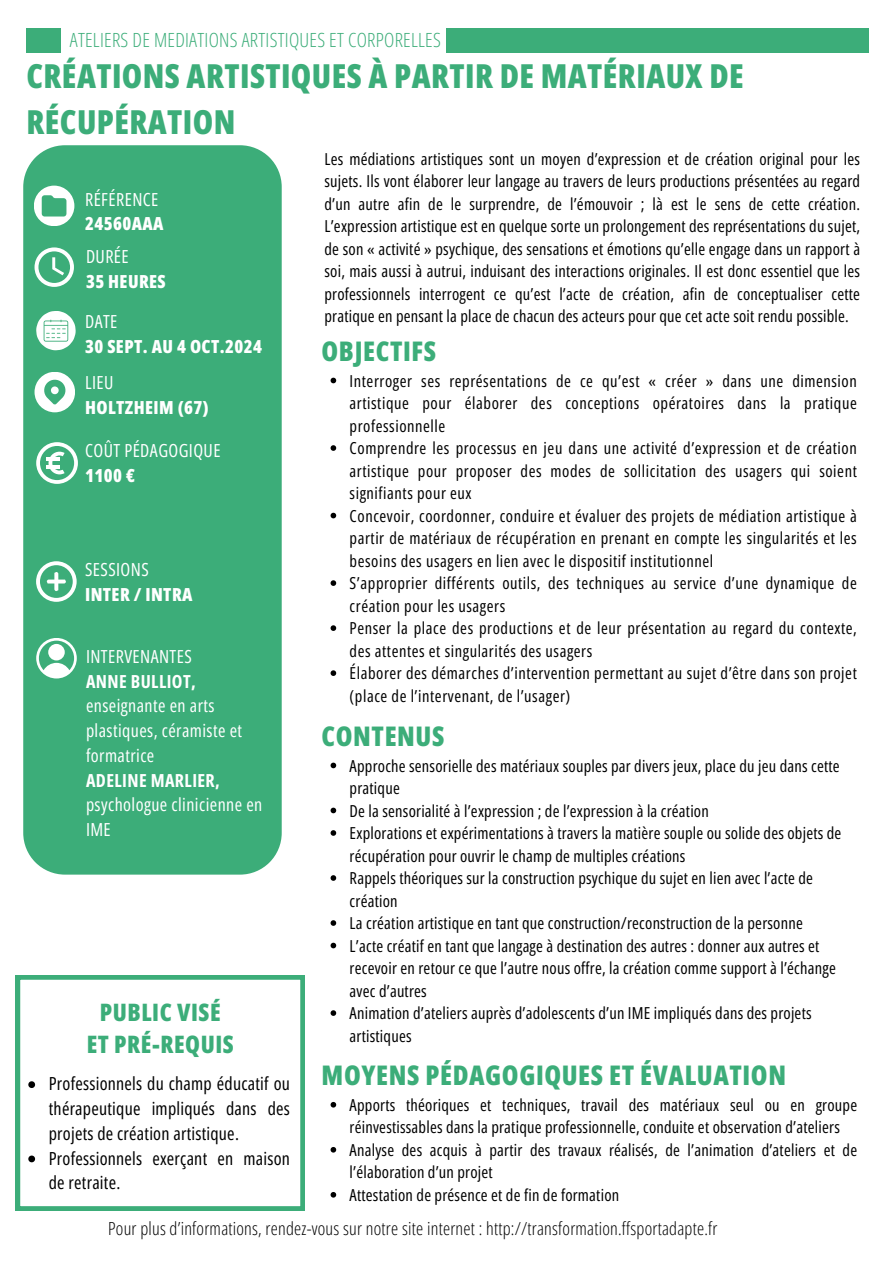
<style>
.page{position:relative;width:894px;height:1264px;background:#fff}
.page>*{position:absolute;margin:0;border:0;box-sizing:border-box;transform-origin:0 0}
.t1{font:800 33px/46.2px "Open Sans Condensed";letter-spacing:.015em;color:#3cad79}
.t2{font:800 27px "Open Sans Condensed";letter-spacing:.025em;color:#3cad79}
.t3{font:800 24px "Open Sans Condensed";letter-spacing:.025em;color:#3cad79}
.t4{font:300 19.5px "Open Sans Condensed";letter-spacing:.015em;color:#3cad79}
.t5{font:18px/24.8px "Open Sans Condensed";letter-spacing:.025em;color:#fff}
.t6{font:18px/24.8px "Open Sans Condensed";letter-spacing:.015em;color:#000;text-align:justify}
.t7{font:300 18px "Open Sans Condensed";letter-spacing:.015em;color:#000}
.t8{font:800 18px "Open Sans Condensed";letter-spacing:.025em;color:#fff}
.t9{font:700 18px "Open Sans Condensed";letter-spacing:.025em;color:#fff}
.t10{font:16.5px/22.5px "Open Sans Condensed";letter-spacing:.015em;color:#000}
.t11{font:16.5px/22.5px "Open Sans Condensed";letter-spacing:.035em;color:#000}
.s1{font-weight:700}
</style>
<div class="page">
<div style="left:446px;top:28px;width:422px;height:25px;background:#3cad79"></div>
<div style="left:26px;top:29px;width:35px;height:24px;background:#3cad79"></div>
<div style="left:23px;top:145px;width:258px;height:729px;background:#3cad79"></div>
<svg style="left:34px;top:186px;width:40px;height:40px"></svg>
<svg style="left:34px;top:247px;width:40px;height:40px"></svg>
<svg style="left:36px;top:311px;width:40px;height:39px"></svg>
<svg style="left:34px;top:372px;width:41px;height:40px"></svg>
<svg style="left:36px;top:442px;width:42px;height:42px"></svg>
<hr style="left:47px;top:457px;width:13px;height:4px;background:#fff">
<svg style="left:36px;top:561px;width:41px;height:41px"></svg>
<svg style="left:36px;top:638px;width:41px;height:40px"></svg>
<div style="left:48px;top:644px;width:17px;height:16px;background:#fff;border-radius:50%"></div>
<svg style="left:16px;top:975px;width:289px;height:235px"></svg>
<svg style="left:330px;top:378px;width:6px;height:5px"></svg>
<svg style="left:330px;top:445px;width:6px;height:6px"></svg>
<svg style="left:330px;top:513px;width:6px;height:5px"></svg>
<svg style="left:330px;top:580px;width:6px;height:6px"></svg>
<svg style="left:330px;top:625px;width:6px;height:6px"></svg>
<svg style="left:330px;top:670px;width:6px;height:6px"></svg>
<svg style="left:28px;top:1081px;width:7px;height:6px"></svg>
<svg style="left:28px;top:1155px;width:7px;height:7px"></svg>
<svg style="left:330px;top:1102px;width:6px;height:5px"></svg>
<svg style="left:330px;top:1147px;width:6px;height:5px"></svg>
<svg style="left:330px;top:1192px;width:6px;height:5px"></svg>
<svg style="left:330px;top:762px;width:6px;height:6px"></svg>
<svg style="left:330px;top:807px;width:6px;height:6px"></svg>
<svg style="left:330px;top:830px;width:6px;height:5px"></svg>
<svg style="left:330px;top:875px;width:6px;height:5px"></svg>
<svg style="left:330px;top:920px;width:6px;height:5px"></svg>
<svg style="left:330px;top:942px;width:6px;height:6px"></svg>
<svg style="left:330px;top:1010px;width:6px;height:5px"></svg>
<p class="t4" style="left:70px;top:26px;width:372px">ATELIERS DE MEDIATIONS ARTISTIQUES ET CORPORELLES</p>
<p class="t1" style="left:26px;top:52px;width:718px">CRÉATIONS ARTISTIQUES À PARTIR DE MATÉRIAUX DE<br>RÉCUPÉRATION</p>
<p class="t5" style="left:85px;top:186px;width:75px">RÉFÉRENCE</p>
<p class="t8" style="left:85px;top:211px;width:80px">24560AAA</p>
<p class="t5" style="left:86px;top:244px;width:44px">DURÉE</p>
<p class="t8" style="left:86px;top:269px;width:81px">35 HEURES</p>
<p class="t5" style="left:85px;top:309px;width:34px">DATE</p>
<p class="t8" style="left:85px;top:334px;width:178px">30 SEPT. AU 4 OCT.2024</p>
<p class="t5" style="left:85px;top:369px;width:30px">LIEU</p>
<p class="t8" style="left:85px;top:394px;width:125px">HOLTZHEIM (67)</p>
<p class="t5" style="left:85px;top:438px;width:137px">COÛT PÉDAGOGIQUE</p>
<p class="t8" style="left:85px;top:463px;width:51px">1100 €</p>
<p class="t5" style="left:85px;top:556px;width:65px">SESSIONS</p>
<p class="t8" style="left:85px;top:581px;width:109px">INTER / INTRA</p>
<p class="t5" style="left:86px;top:643px;width:107px">INTERVENANTES</p>
<p class="t9" style="left:86px;top:668px;width:111px">ANNE BULLIOT,</p>
<p class="t5" style="left:86px;top:693px;width:157px">enseignante en arts plastiques, céramiste et formatrice</p>
<p class="t5" style="left:86px;top:767px;width:178px"><span class="s1">ADELINE MARLIER, </span>psychologue clinicienne en<br>IME</p>
<p class="t3" style="left:100px;top:995px;width:122px">PUBLIC VISÉ</p>
<p class="t3" style="left:87px;top:1027px;width:149px">ET PRÉ-REQUIS</p>
<p class="t6" style="left:49px;top:1070px;width:242px">Professionnels du champ éducatif ou thérapeutique impliqués dans des projets de création artistique.</p>
<p class="t6" style="left:49px;top:1145px;width:242px">Professionnels exerçant en maison de retraite.</p>
<p class="t10" style="left:324px;top:147px;width:537px;text-align:justify">Les médiations artistiques sont un moyen d’expression et de création original pour les sujets. Ils vont élaborer leur langage au travers de leurs productions présentées au regard d’un autre afin de le surprendre, de l’émouvoir ; là est le sens de cette création.<br>L’expression artistique est en quelque sorte un prolongement des représentations du sujet, de son « activité » psychique, des sensations et émotions qu’elle engage dans un rapport à soi, mais aussi à autrui, induisant des interactions originales. Il est donc essentiel que les professionnels interrogent ce qu’est l’acte de création, afin de conceptualiser cette pratique en pensant la place de chacun des acteurs pour que cet acte soit rendu possible.</p>
<p class="t2" style="left:321px;top:332px;width:116px">OBJECTIFS</p>
<p class="t10" style="left:349px;top:369px;width:508px;text-align:justify">Interroger ses représentations de ce qu’est « créer » dans une dimension artistique pour élaborer des conceptions opératoires dans la pratique professionnelle</p>
<p class="t10" style="left:349px;top:436px;width:508px;text-align:justify">Comprendre les processus en jeu dans une activité d’expression et de création artistique pour proposer des modes de sollicitation des usagers qui soient signifiants pour eux</p>
<p class="t10" style="left:349px;top:504px;width:508px;text-align:justify">Concevoir, coordonner, conduire et évaluer des projets de médiation artistique à partir de matériaux de récupération en prenant en compte les singularités et les besoins des usagers en lien avec le dispositif institutionnel</p>
<p class="t11" style="left:349px;top:571px;width:508px">S’approprier différents outils, des techniques au service d’une dynamique de création pour les usagers</p>
<p class="t11" style="left:349px;top:616px;width:508px">Penser la place des productions et de leur présentation au regard du contexte, des attentes et singularités des usagers</p>
<p class="t11" style="left:349px;top:661px;width:508px">Élaborer des démarches d’intervention permettant au sujet d’être dans son projet (place de l’intervenant, de l’usager)</p>
<p class="t2" style="left:321px;top:716px;width:124px">CONTENUS</p>
<p class="t10" style="left:349px;top:754px;width:491px">Approche sensorielle des matériaux souples par divers jeux, place du jeu dans cette pratique</p>
<p class="t10" style="left:349px;top:799px;width:360px">De la sensorialité à l’expression ; de l’expression à la création</p>
<p class="t10" style="left:349px;top:821px;width:493px">Explorations et expérimentations à travers la matière souple ou solide des objets de récupération pour ouvrir le champ de multiples créations</p>
<p class="t10" style="left:349px;top:866px;width:465px">Rappels théoriques sur la construction psychique du sujet en lien avec l’acte de création</p>
<p class="t10" style="left:349px;top:911px;width:454px">La création artistique en tant que construction/reconstruction de la personne</p>
<p class="t10" style="left:349px;top:934px;width:487px">L’acte créatif en tant que langage à destination des autres : donner aux autres et recevoir en retour ce que l’autre nous offre, la création comme support à l’échange avec d’autres</p>
<p class="t10" style="left:349px;top:1001px;width:463px">Animation d’ateliers auprès d’adolescents d’un IME impliqués dans des projets artistiques</p>
<p class="t2" style="left:321px;top:1055px;width:466px">MOYENS PÉDAGOGIQUES ET ÉVALUATION</p>
<p class="t10" style="left:349px;top:1093px;width:509px">Apports théoriques et techniques, travail des matériaux seul ou en groupe réinvestissables dans la pratique professionnelle, conduite et observation d’ateliers</p>
<p class="t10" style="left:349px;top:1138px;width:509px">Analyse des acquis à partir des travaux réalisés, de l’animation d’ateliers et de l’élaboration d’un projet</p>
<p class="t10" style="left:349px;top:1183px;width:271px">Attestation de présence et de fin de formation</p>
<p class="t7" style="left:108px;top:1215px;width:610px">Pour plus d’informations, rendez-vous sur notre site internet : http://transformation.ffsportadapte.fr</p>
</div>
